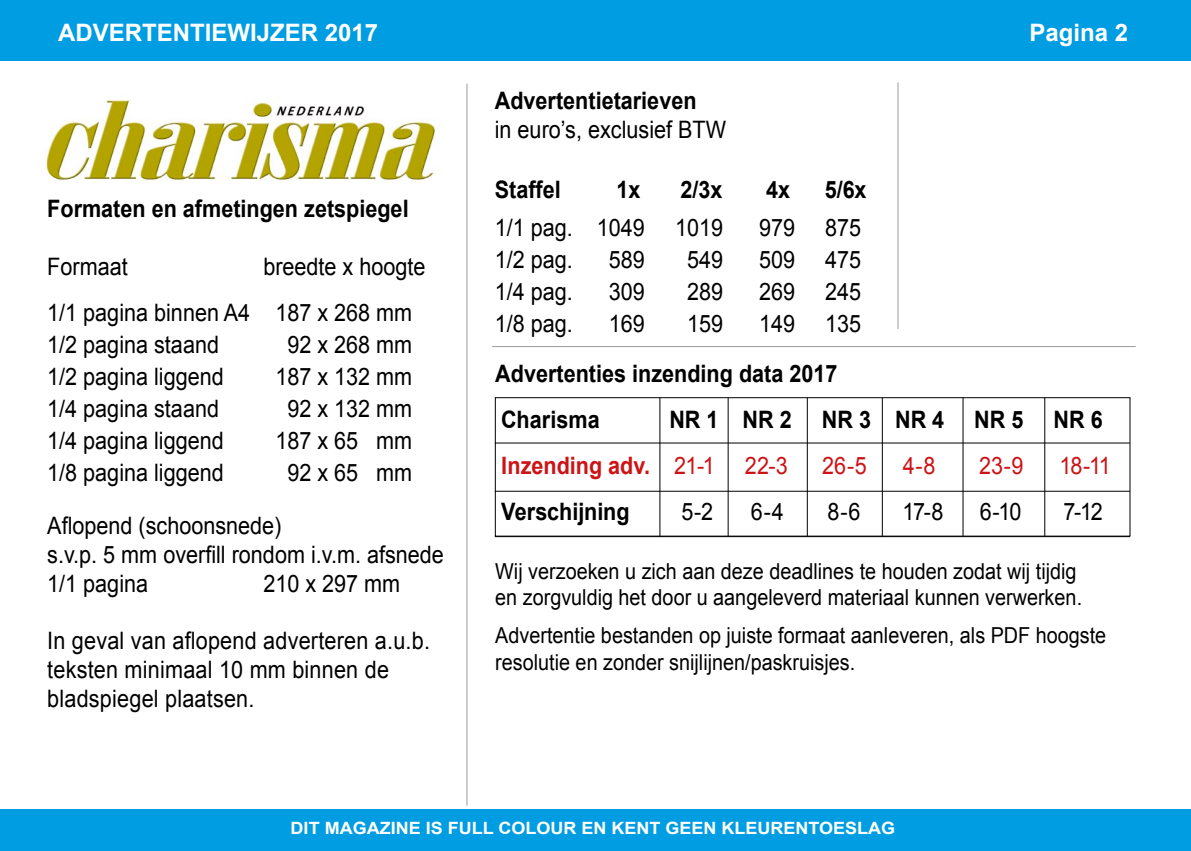
<style>
.page{position:relative;width:1191px;height:851px;background:#fff}
.page>*{position:absolute;margin:0;border:0;box-sizing:border-box;transform-origin:0 0}
.t1{font:24px "Arial";color:#000;scale:.9 1}
.t2{font:700 24px/46px "Arial";color:#000;scale:.9 1}
.t3{font:700 24px "Arial";color:#fff}
.t4{font:24px "Arial";letter-spacing:-.005em;color:#cc1316;scale:.9 1}
.t5{font:700 24px "Arial";color:#cc1316;scale:.9 1}
.t6{font:22px/26.4px "Arial";color:#000;scale:.9 1}
.t7{font:700 17px "Arial";color:#fff;scale:1.06 1}
.s1{font-weight:400}
</style>
<div class="page">
<hr style="left:466px;top:84px;width:1px;height:721px;background:#9b9c9c">
<hr style="left:492px;top:346px;width:643px;height:1px;background:#9b9c9c">
<div style="left:0;top:0;width:1191px;height:61px;background:#009de2"></div>
<hr style="left:897px;top:82px;width:1px;height:247px;background:#9b9c9c">
<div style="left:0;top:809px;width:1191px;height:41px;background:#009de2"></div>
<img style="left:46px;top:95px;width:390px;height:86px">
<hr style="left:659px;top:397px;width:1px;height:139px;background:#000">
<hr style="left:727px;top:397px;width:1px;height:139px;background:#000">
<hr style="left:807px;top:397px;width:1px;height:139px;background:#000">
<hr style="left:881px;top:397px;width:1px;height:139px;background:#000">
<hr style="left:962px;top:397px;width:1px;height:139px;background:#000">
<hr style="left:1044px;top:397px;width:1px;height:139px;background:#000">
<hr style="left:495px;top:490px;width:635px;height:1px;background:#000">
<hr style="left:495px;top:536px;width:635px;height:1px;background:#000">
<div style="left:495px;top:397px;width:635px;height:139px;border:1px solid #000"></div>
<hr style="left:495px;top:442px;width:635px;height:1px;background:#000">
<p class="t3" style="left:58px;top:16px;width:322px">ADVERTENTIEWIJZER 2017</p>
<p class="t3" style="left:1029px;top:16px;width:100px">Pagina 2</p>
<p class="t2" style="left:47px;top:187px;width:403px">Formaten en afmetingen zetspiegel</p>
<p class="t1" style="left:47px;top:251px;width:91px">Formaat</p>
<p class="t1" style="left:263px;top:251px;width:182px">breedte x hoogte</p>
<p class="t1" style="left:47px;top:297px;width:407px">1/1 pagina binnen A4 187 x 268 mm</p>
<p class="t1" style="left:47px;top:329px;width:192px">1/2 pagina staand</p>
<p class="t1" style="left:287px;top:329px;width:140px">92 x 268 mm</p>
<p class="t1" style="left:47px;top:361px;width:198px">1/2 pagina liggend</p>
<p class="t1" style="left:275px;top:361px;width:154px">187 x 132 mm</p>
<p class="t1" style="left:47px;top:393px;width:192px">1/4 pagina staand</p>
<p class="t1" style="left:287px;top:393px;width:140px">92 x 132 mm</p>
<p class="t1" style="left:47px;top:425px;width:198px">1/4 pagina liggend</p>
<p class="t1" style="left:275px;top:425px;width:154px">187 x 65 mm</p>
<p class="t1" style="left:47px;top:457px;width:198px">1/8 pagina liggend</p>
<p class="t1" style="left:287px;top:457px;width:140px">92 x 65 mm</p>
<p class="t1" style="left:47px;top:510px;width:262px">Aflopend (schoonsnede)</p>
<p class="t1" style="left:47px;top:538px;width:442px">s.v.p. 5 mm overfill rondom i.v.m. afsnede</p>
<p class="t1" style="left:47px;top:567px;width:114px">1/1 pagina</p>
<p class="t1" style="left:263px;top:567px;width:154px">210 x 297 mm</p>
<p class="t1" style="left:47px;top:625px;width:427px">In geval van aflopend adverteren a.u.b.</p>
<p class="t1" style="left:47px;top:654px;width:381px">teksten minimaal 10 mm binnen de</p>
<p class="t1" style="left:47px;top:682px;width:232px">bladspiegel plaatsen.</p>
<p class="t2" style="left:495px;top:78px;width:226px">Advertentietarieven</p>
<p class="t1" style="left:495px;top:113px;width:258px">in euro’s, exclusief BTW</p>
<p class="t2" style="left:495px;top:168px;width:75px">Staffel</p>
<p class="t2" style="left:616px;top:168px;width:28px">1x</p>
<p class="t2" style="left:680px;top:168px;width:48px">2/3x</p>
<p class="t2" style="left:766px;top:168px;width:28px">4x</p>
<p class="t2" style="left:824px;top:168px;width:48px">5/6x</p>
<p class="t1" style="left:495px;top:212px;width:168px">1/1 pag. 1049</p>
<p class="t1" style="left:675px;top:212px;width:55px">1019</p>
<p class="t1" style="left:759px;top:212px;width:42px">979</p>
<p class="t1" style="left:825px;top:212px;width:42px">875</p>
<p class="t1" style="left:495px;top:244px;width:88px">1/2 pag.</p>
<p class="t1" style="left:609px;top:244px;width:42px">589</p>
<p class="t1" style="left:687px;top:244px;width:42px">549</p>
<p class="t1" style="left:759px;top:244px;width:42px">509</p>
<p class="t1" style="left:825px;top:244px;width:42px">475</p>
<p class="t1" style="left:495px;top:276px;width:88px">1/4 pag.</p>
<p class="t1" style="left:609px;top:276px;width:42px">309</p>
<p class="t1" style="left:687px;top:276px;width:42px">289</p>
<p class="t1" style="left:759px;top:276px;width:42px">269</p>
<p class="t1" style="left:825px;top:276px;width:42px">245</p>
<p class="t1" style="left:495px;top:308px;width:88px">1/8 pag.</p>
<p class="t1" style="left:609px;top:308px;width:42px">169</p>
<p class="t1" style="left:687px;top:308px;width:42px">159</p>
<p class="t1" style="left:759px;top:308px;width:42px">149</p>
<p class="t1" style="left:825px;top:308px;width:42px">135</p>
<p class="t2" style="left:495px;top:351px;width:382px">Advertenties inzending data 2017<br>Charisma</p>
<p class="t2" style="left:669px;top:397px;width:137px">NR 1 NR 2</p>
<p class="t2" style="left:822px;top:397px;width:137px">NR 3 NR 4</p>
<p class="t2" style="left:974px;top:397px;width:56px">NR 5</p>
<p class="t2" style="left:1053px;top:397px;width:56px">NR 6</p>
<p class="t5" style="left:501px;top:449px;width:239px">Inzending adv. <span class="s1">21-1</span></p>
<p class="t4" style="left:745px;top:450px;width:49px">22-3</p>
<p class="t4" style="left:822px;top:450px;width:51px">26-5</p>
<p class="t4" style="left:903px;top:450px;width:38px">4-8</p>
<p class="t4" style="left:979px;top:450px;width:51px">23-9</p>
<p class="t4" style="left:1059px;top:450px;width:59px">18-11</p>
<p class="t2" style="left:501px;top:489px;width:144px">Verschijning</p>
<p class="t1" style="left:681px;top:496px;width:37px">5-2</p>
<p class="t1" style="left:751px;top:496px;width:38px">6-4</p>
<p class="t1" style="left:827px;top:496px;width:38px">8-6</p>
<p class="t1" style="left:902px;top:496px;width:47px">17-8</p>
<p class="t1" style="left:979px;top:496px;width:48px">6-10</p>
<p class="t1" style="left:1063px;top:496px;width:45px">7-12</p>
<p class="t6" style="left:495px;top:557px;width:647px">Wij verzoeken u zich aan deze deadlines te houden zodat wij tijdig</p>
<p class="t6" style="left:495px;top:584px;width:653px">en zorgvuldig het door u aangeleverd materiaal kunnen verwerken.</p>
<p class="t6" style="left:495px;top:622px;width:680px">Advertentie bestanden op juiste formaat aanleveren, als PDF hoogste resolutie en zonder snijlijnen/paskruisjes.</p>
<p class="t7" style="left:291px;top:816px;width:572px">DIT MAGAZINE IS FULL COLOUR EN KENT GEEN KLEURENTOESLAG</p>
</div>
